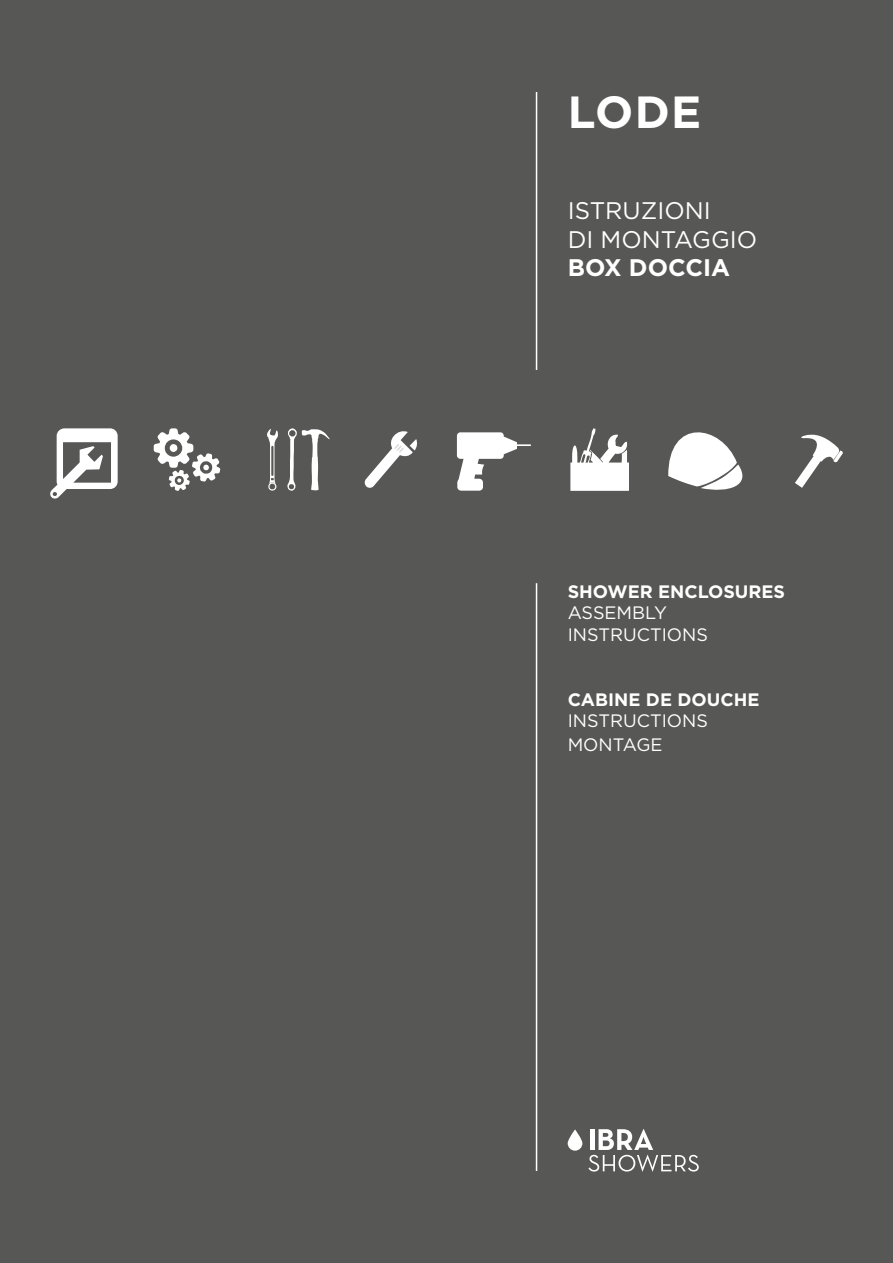
<style>
.page{position:relative;width:893px;height:1263px;background:#575756}
.page>*{position:absolute;margin:0;border:0;box-sizing:border-box;transform-origin:0 0}
.t1{font:700 45px "Gotham";color:#fff}
.t2{font:24px/28.8px "Gotham";color:#fff}
.t3{font:700 24px "Gotham";color:#fff}
.t4{font:18px/21.6px "Gotham";color:#fff}
.t5{font:700 18px "Gotham";color:#fff}
</style>
<div class="page">
<hr style="left:536px;top:92px;width:1px;height:278px;background:#fff">
<hr style="left:536px;top:583px;width:1px;height:588px;background:#fff">
<svg style="left:50px;top:428px;width:68px;height:71px"></svg>
<svg style="left:154px;top:428px;width:66px;height:63px"></svg>
<svg style="left:267px;top:428px;width:63px;height:63px"></svg>
<svg style="left:364px;top:431px;width:53px;height:57px"></svg>
<svg style="left:457px;top:432px;width:74px;height:59px"></svg>
<svg style="left:570px;top:428px;width:59px;height:63px"></svg>
<svg style="left:668px;top:432px;width:75px;height:58px"></svg>
<svg style="left:795px;top:434px;width:48px;height:54px"></svg>
<svg style="left:568px;top:1129px;width:14px;height:22px"></svg>
<svg style="left:588px;top:1129px;width:111px;height:42px"></svg>
<h1 class="t1" style="left:568px;top:83px;width:135px">LODE</h1>
<h2 class="t2" style="left:568px;top:195px;width:191px">ISTRUZIONI<br>DI MONTAGGIO</h2>
<h2 class="t3" style="left:568px;top:252px;width:164px">BOX DOCCIA</h2>
<p class="t5" style="left:568px;top:579px;width:219px">SHOWER ENCLOSURES</p>
<p class="t4" style="left:568px;top:602px;width:142px">ASSEMBLY<br>INSTRUCTIONS</p>
<p class="t5" style="left:568px;top:687px;width:193px">CABINE DE DOUCHE</p>
<p class="t4" style="left:568px;top:709px;width:142px;line-height:23.4px">INSTRUCTIONS<br>MONTAGE</p>
</div>
